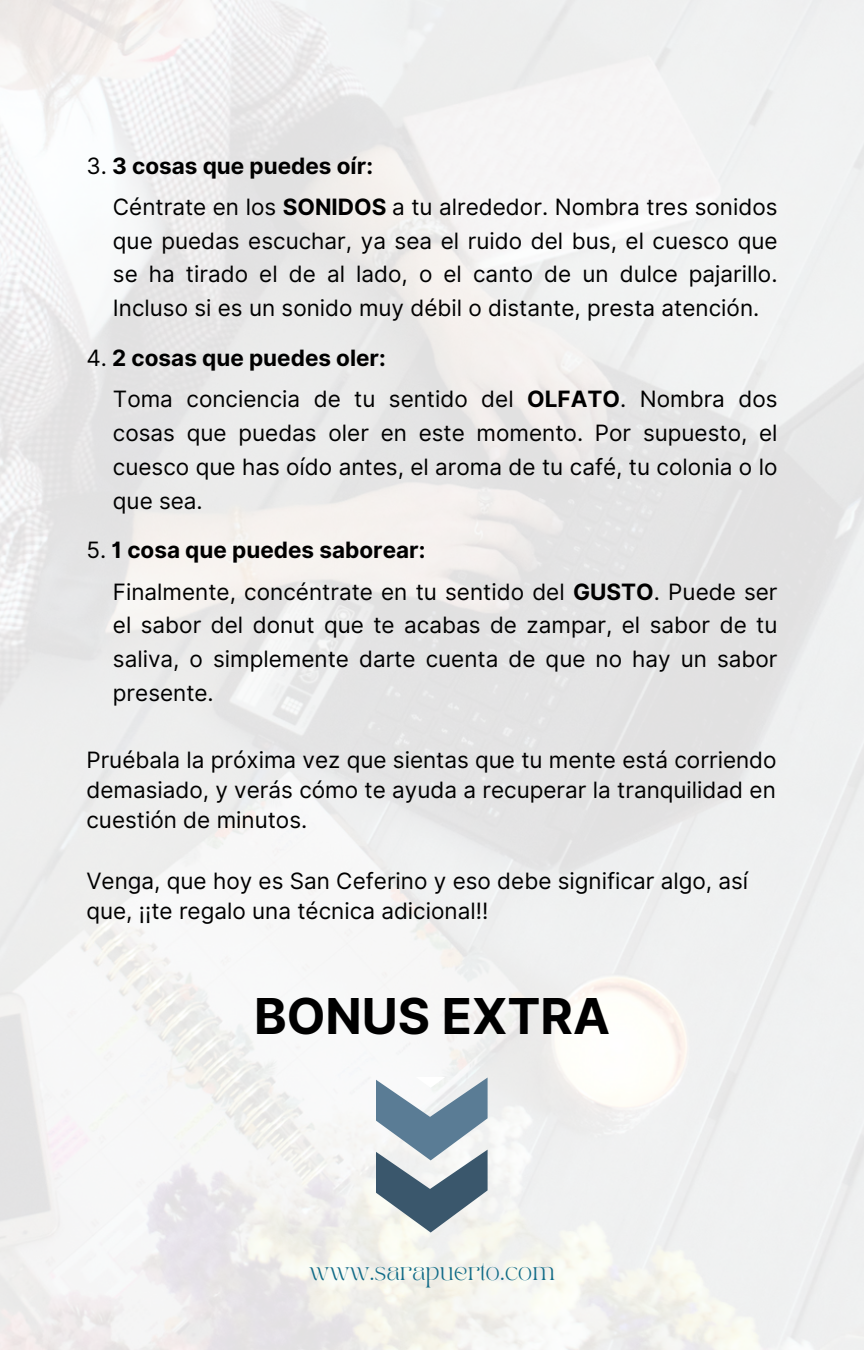
<style>
.page{position:relative;width:864px;height:1350px;background:#fff}
.page>*{position:absolute;margin:0;border:0;box-sizing:border-box;transform-origin:0 0}
.t1{font:700 49.5px "Inter";color:#000}
.t2{font:22.5px/33.8px "Inter";color:#000;text-align:justify}
.t3{font:700 22.5px "Inter";color:#000}
.t4{font:18px "TAN PEARL Regular";color:#106b87}
.s1{font-weight:400}
.s2{font-weight:700}
</style>
<div class="page">
<svg style="left:376px;top:1077px;width:112px;height:155px"></svg>
<p class="t3" style="left:86px;top:152px;width:288px"><span class="s1">3.</span> 3 cosas que puedes oír:</p>
<h2 class="t2" style="left:113px;top:190px;width:666px">Céntrate en los <span class="s2">SONIDOS</span> a tu alrededor. Nombra tres sonidos que puedas escuchar, ya sea el ruido del bus, el cuesco que se ha tirado el de al lado, o el canto de un dulce pajarillo.<br>Incluso si es un sonido muy débil o distante, presta atención.</h2>
<h2 class="t3" style="left:86px;top:344px;width:301px"><span class="s1">4.</span> 2 cosas que puedes oler:</h2>
<h2 class="t2" style="left:113px;top:382px;width:666px">Toma conciencia de tu sentido del <span class="s2">OLFATO</span>. Nombra dos cosas que puedas oler en este momento. Por supuesto, el cuesco que has oído antes, el aroma de tu café, tu colonia o lo que sea.</h2>
<h2 class="t3" style="left:86px;top:537px;width:341px"><span class="s1">5.</span> 1 cosa que puedes saborear:</h2>
<h2 class="t2" style="left:113px;top:574px;width:666px">Finalmente, concéntrate en tu sentido del <span class="s2">GUSTO</span>. Puede ser el sabor del donut que te acabas de zampar, el sabor de tu saliva, o simplemente darte cuenta de que no hay un sabor presente.</h2>
<h2 class="t2" style="left:86px;top:744px;width:692px;line-height:30.4px">Pruébala la próxima vez que sientas que tu mente está corriendo demasiado, y verás cómo te ayuda a recuperar la tranquilidad en cuestión de minutos.</h2>
<h2 class="t2" style="left:86px;top:866px;width:663px;line-height:30.4px">Venga, que hoy es San Ceferino y eso debe significar algo, así que, ¡¡te regalo una técnica adicional!!</h2>
<h1 class="t1" style="left:254px;top:986px;width:357px">BONUS EXTRA</h1>
<h2 class="t4" style="left:309px;top:1261px;width:247px">WWW.SARAPUERTO.COM</h2>
</div>
